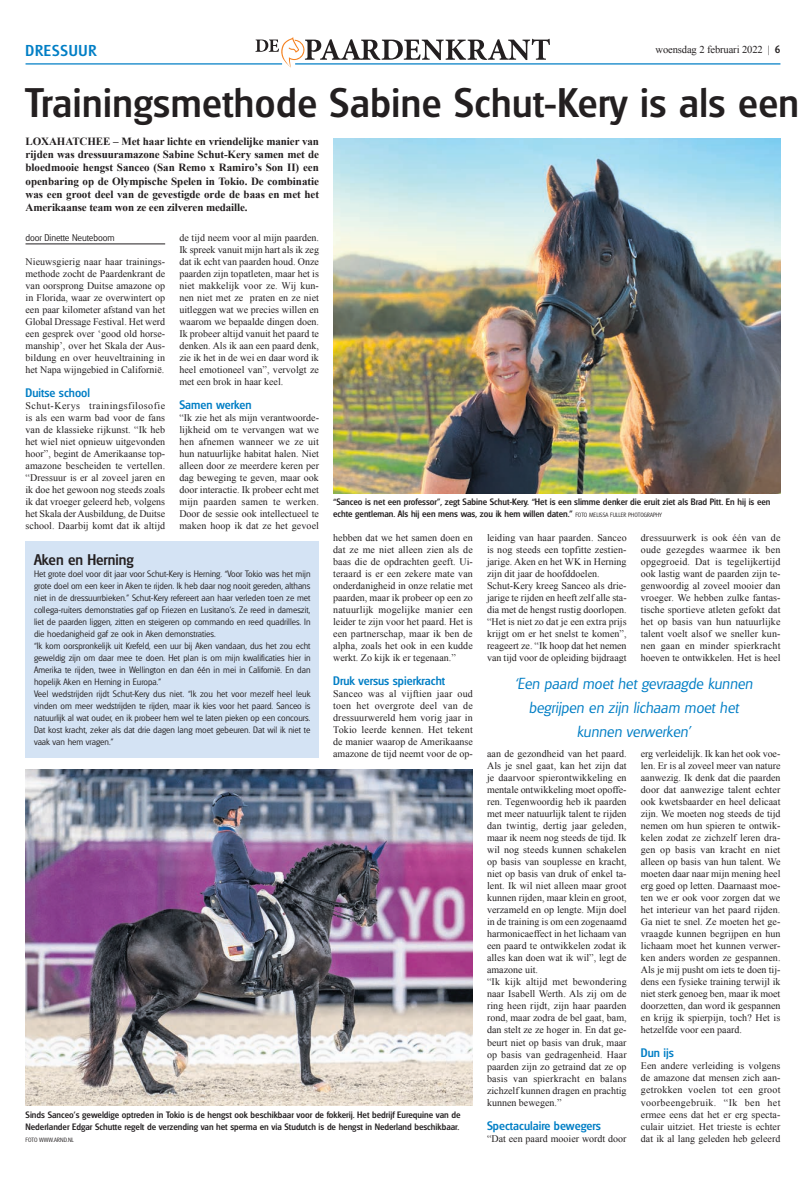
<style>
.page{position:relative;width:806px;height:1180px;background:#fff}
.page>*{position:absolute;margin:0;border:0;box-sizing:border-box;transform-origin:0 0}
.t1{font:500 40px "Glasgow";letter-spacing:.015em;color:#231f20}
.t2{font:italic 300 15.5px/24px "Glasgow";color:#007ec5;text-align:center}
.t3{font:500 15.3px "Glasgow";letter-spacing:.05em;color:#007ec5}
.t4{font:500 15px "Glasgow";color:#231f20}
.t5{font:500 12px "Glasgow";color:#007ec5}
.t6{font:700 11px/13.2px "Times New Roman";letter-spacing:-.01em;color:#231f20;text-align:justify}
.t7{font:10.5px "Times New Roman";letter-spacing:-.01em;color:#231f20}
.t8{font:10px/12px "Times New Roman";color:#231f20;text-align:justify}
.t9{font:300 9.5px "Glasgow";letter-spacing:-.01em;color:#231f20}
.t10{font:300 9px/12px "Glasgow";color:#231f20}
.t11{font:500 9px/12px "Glasgow";color:#231f20}
.t12{font:300 6px "Glasgow";color:#231f20}
.s1{font-family:"Glasgow";font-weight:500}
.s2{font-weight:300;font-size:6px}
</style>
<div class="page">
<hr style="left:26px;top:243px;width:139px;height:1px;background:#231f20">
<img style="left:333px;top:138px;width:447px;height:355px">
<img style="left:26px;top:769px;width:446px;height:336px">
<div style="left:26px;top:541px;width:293px;height:216px;background:#d4e3f4"></div>
<hr style="left:295px;top:63px;width:485px;height:1px;background:#007ec5">
<hr style="left:26px;top:63px;width:256px;height:1px;background:#007ec5">
<svg style="left:255px;top:37px;width:294px;height:31px"></svg>
<h3 class="t3" style="left:26px;top:41px;width:72px">DRESSUUR</h3>
<p class="t7" style="left:655px;top:42px;width:126px">woensdag 2 februari 2022 | <span class="s1">6</span></p>
<h1 class="t1" style="left:26px;top:78px;width:774px">Trainingsmethode Sabine Schut-Kery is als een</h1>
<p class="t6" style="left:26px;top:134px;width:295px">LOXAHATCHEE – Met haar lichte en vriendelijke manier van rijden was dressuuramazone Sabine Schut-Kery samen met de bloedmooie hengst Sanceo (San Remo x Ramiro’s Son II) een openbaring op de Olympische Spelen in Tokio. De combinatie was een groot deel van de gevestigde orde de baas en met het Amerikaanse team won ze een zilveren medaille.</p>
<p class="t9" style="left:26px;top:232px;width:90px">door Dinette Neuteboom</p>
<p class="t8" style="left:26px;top:255px;width:141px">Nieuwsgierig naar haar trainings&shy;methode zocht de Paardenkrant de van oorsprong Duitse amazone op in Florida, waar ze overwintert op een paar kilometer afstand van het Global Dressage Festival. Het werd een gesprek over ‘good old horse&shy;manship’, over het Skala der Aus&shy;bildung en over heuveltraining in het Napa wijngebied in Californië.</p>
<p class="t5" style="left:26px;top:385px;width:66px">Duitse school</p>
<p class="t8" style="left:26px;top:399px;width:141px">Schut-Kerys trainingsfilosofie is als een warm bad voor de fans van de klassieke rijkunst. “Ik heb het wiel niet opnieuw uitgevonden hoor”, begint de Amerikaanse top&shy;amazone bescheiden te vertellen. “Dressuur is er al zoveel jaren en ik doe het gewoon nog steeds zoals ik dat vroeger geleerd heb, volgens het Skala der Ausbildung, de Duitse school. Daarbij komt dat ik altijd</p>
<p class="t8" style="left:179px;top:231px;width:141px">de tijd neem voor al mijn paarden.<br>Ik spreek vanuit mijn hart als ik zeg dat ik echt van paarden houd. Onze paarden zijn topatleten, maar het is niet makkelijk voor ze. Wij kun&shy;nen niet met ze praten en ze niet uitleggen wat we precies willen en waarom we bepaalde dingen doen.<br>Ik probeer altijd vanuit het paard te denken. Als ik aan een paard denk, zie ik het in de wei en daar word ik heel emotioneel van”, vervolgt ze met een brok in haar keel.</p>
<p class="t5" style="left:179px;top:397px;width:74px">Samen werken</p>
<p class="t8" style="left:179px;top:411px;width:141px">“Ik zie het als mijn verantwoorde&shy;lijkheid om te vervangen wat we hen afnemen wanneer we ze uit hun natuurlijke habitat halen. Niet alleen door ze meerdere keren per dag beweging te geven, maar ook door interactie. Ik probeer echt met mijn paarden samen te werken.<br>Door de sessie ook intellectueel te maken hoop ik dat ze het gevoel</p>
<p class="t11" style="left:333px;top:496px;width:438px">“Sanceo is net een professor”, zegt Sabine Schut-Kery. “Het is een slimme denker die eruit ziet als Brad Pitt. En hij is een echte gentleman. Als hij een mens was, zou ik hem willen daten.” <span class="s2">FOTO MELISSA FULLER PHOTOGRAPHY</span></p>
<h3 class="t4" style="left:34px;top:550px;width:101px">Aken en Herning</h3>
<p class="t10" style="left:34px;top:568px;width:278px">Het grote doel voor dit jaar voor Schut-Kery is Herning. “Voor Tokio was het mijn grote doel om een keer in Aken te rijden. Ik heb daar nog nooit gereden, althans niet in de dressuurrbieken.” Schut-Kery refereert aan haar verleden toen ze met collega-ruiters demonstraties gaf op Friezen en Lusitano’s. Ze reed in dameszit, liet de paarden liggen, zitten en steigeren op commando en reed quadrilles. In die hoedanigheid gaf ze ook in Aken demonstraties.<br>“Ik kom oorspronkelijk uit Krefeld, een uur bij Aken vandaan, dus het zou echt geweldig zijn om daar mee te doen. Het plan is om mijn kwalificaties hier in Amerika te rijden, twee in Wellington en dan één in mei in Californië. En dan hopelijk Aken en Herning in Europa.”<br>Veel wedstrijden rijdt Schut-Kery dus niet. “Ik zou het voor mezelf heel leuk vinden om meer wedstrijden te rijden, maar ik kies voor het paard. Sanceo is natuurlijk al wat ouder, en ik probeer hem wel te laten pieken op een concours.<br>Dat kost kracht, zeker als dat drie dagen lang moet gebeuren. Dat wil ik niet te vaak van hem vragen.”</p>
<p class="t8" style="left:333px;top:531px;width:141px">hebben dat we het samen doen en dat ze me niet alleen zien als de baas die de opdrachten geeft. Ui&shy;teraard is er een zekere mate van onderdanigheid in onze relatie met paarden, maar ik probeer op een zo natuurlijk mogelijke manier een leider te zijn voor het paard. Het is een partnerschap, maar ik ben de alpha, zoals het ook in een kudde werkt. Zo kijk ik er tegenaan.”</p>
<p class="t5" style="left:333px;top:673px;width:113px">Druk versus spierkracht</p>
<p class="t8" style="left:333px;top:687px;width:141px">Sanceo was al vijftien jaar oud toen het overgrote deel van de dressuurwereld hem vorig jaar in Tokio leerde kennen. Het tekent de manier waarop de Amerikaanse amazone de tijd neemt voor de op-</p>
<p class="t11" style="left:26px;top:1107px;width:436px">Sinds Sanceo’s geweldige optreden in Tokio is de hengst ook beschikbaar voor de fokkerij. Het bedrijf Eurequine van de<br>Nederlander Edgar Schutte regelt de verzending van het sperma en via Studutch is de hengst in Nederland beschikbaar.</p>
<p class="t12" style="left:26px;top:1135px;width:50px">FOTO WWW.ARND.NL</p>
<p class="t8" style="left:486px;top:531px;width:141px;text-align:left">leiding van haar paarden. Sanceo is nog steeds een topfitte zestien&shy;jarige. Aken en het WK in Herning zijn dit jaar de hoofddoelen.<br>Schut-Kery kreeg Sanceo als drie&shy;jarige te rijden en heeft zelf alle sta&shy;dia met de hengst rustig doorlopen. “Het is niet zo dat je een extra prijs krijgt om er het snelst te komen”, reageert ze. “Ik hoop dat het nemen van tijd voor de opleiding bijdraagt</p>
<p class="t8" style="left:640px;top:531px;width:141px">dressuurwerk is ook één van de oude gezegdes waarmee ik ben opgegroeid. Dat is tegelijkertijd ook lastig want de paarden zijn te&shy;genwoordig al zoveel mooier dan vroeger. We hebben zulke fantas&shy;tische sportieve atleten gefokt dat het op basis van hun natuurlijke talent voelt alsof we sneller kun&shy;nen gaan en minder spierkracht hoeven te ontwikkelen. Het is heel</p>
<h2 class="t2" style="left:514px;top:671px;width:239px">‘Een paard moet het gevraagde kunnen begrijpen en zijn lichaam moet het kunnen verwerken’</h2>
<p class="t8" style="left:486px;top:747px;width:141px;text-align:left">aan de gezondheid van het paard.<br>Als je snel gaat, kan het zijn dat je daarvoor spierontwikkeling en mentale ontwikkeling moet opoffe&shy;ren. Tegenwoordig heb ik paarden met meer natuurlijk talent te rijden dan twintig, dertig jaar geleden, maar ik neem nog steeds de tijd. Ik wil nog steeds kunnen schakelen op basis van souplesse en kracht, niet op basis van druk of enkel ta&shy;lent. Ik wil niet alleen maar groot kunnen rijden, maar klein en groot, verzameld en op lengte. Mijn doel in de training is om een zogenaamd harmonicaeffect in het lichaam van een paard te ontwikkelen zodat ik alles kan doen wat ik wil”, legt de amazone uit.<br>“Ik kijk altijd met bewondering naar Isabell Werth. Als zij om de ring heen rijdt, zijn haar paarden rond, maar zodra de bel gaat, bam, dan stelt ze ze hoger in. En dat ge&shy;beurt niet op basis van druk, maar op basis van gedragenheid. Haar paarden zijn zo getraind dat ze op basis van spierkracht en balans zichzelf kunnen dragen en prachtig kunnen bewegen.”</p>
<p class="t5" style="left:486px;top:1117px;width:115px">Spectaculaire bewegers</p>
<p class="t8" style="left:486px;top:1131px;width:141px">“Dat een paard mooier wordt door</p>
<p class="t8" style="left:640px;top:747px;width:141px">erg verleidelijk. Ik kan het ook voe&shy;len. Er is al zoveel meer van nature aanwezig. Ik denk dat die paarden door dat aanwezige talent echter ook kwetsbaarder en heel delicaat zijn. We moeten nog steeds de tijd nemen om hun spieren te ontwik&shy;kelen zodat ze zichzelf leren dra&shy;gen op basis van kracht en niet alleen op basis van hun talent. We moeten daar naar mijn mening heel erg goed op letten. Daarnaast moe&shy;ten we er ook voor zorgen dat we het interieur van het paard rijden.<br>Ga niet te snel. Ze moeten het ge&shy;vraagde kunnen begrijpen en hun lichaam moet het kunnen verwer&shy;ken anders worden ze gespannen.<br>Als je mij pusht om iets te doen tij&shy;dens een fysieke training terwijl ik niet sterk genoeg ben, maar ik moet doorzetten, dan word ik gespannen en krijg ik spierpijn, toch? Het is hetzelfde voor een paard.</p>
<p class="t5" style="left:640px;top:1045px;width:34px">Dun ijs</p>
<p class="t8" style="left:640px;top:1059px;width:141px">Een andere verleiding is volgens de amazone dat mensen zich aan&shy;getrokken voelen tot een groot voorbeengebruik. “Ik ben het ermee eens dat het er erg specta&shy;culair uitziet. Het trieste is echter dat ik al lang geleden heb geleerd</p>
</div>
